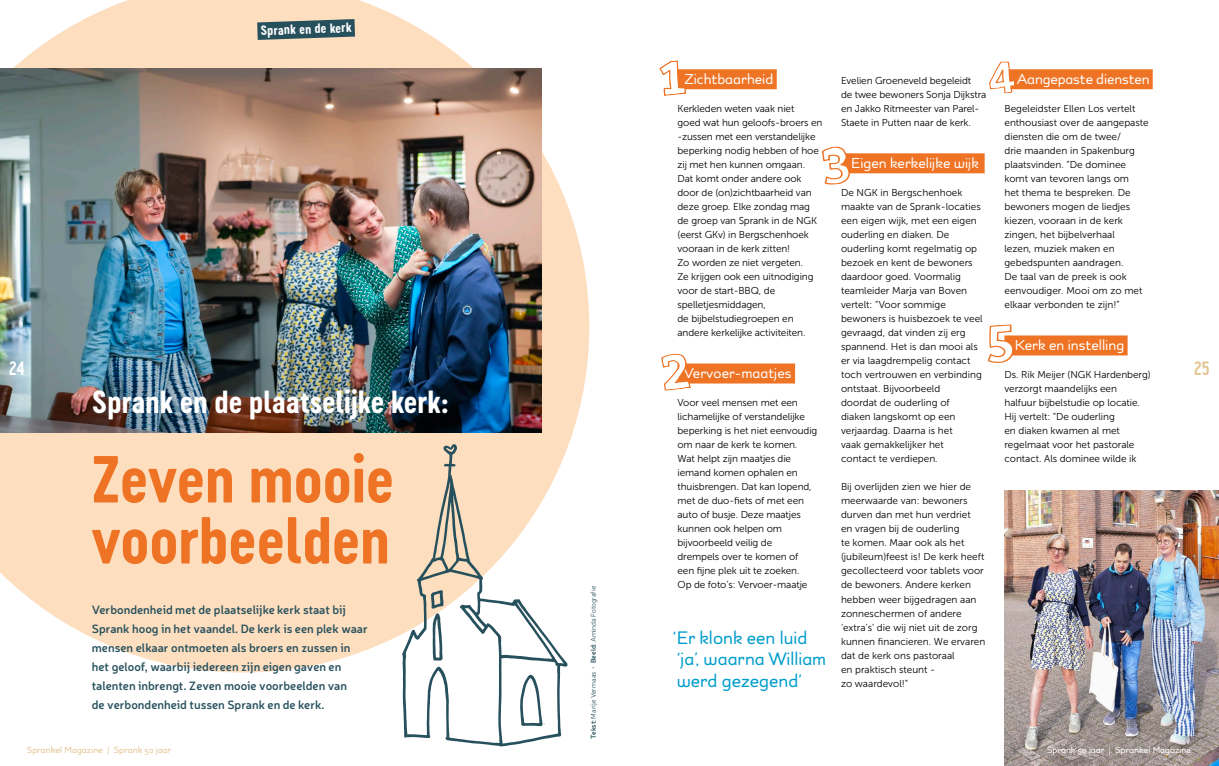
<style>
.page{position:relative;width:1219px;height:766px;background:#fff}
.page>*{position:absolute;margin:0;border:0;box-sizing:border-box;transform-origin:0 0}
.t1{font:61.8px/61px "Cervo Neue Bold Neue";color:#ee7324}
.t2{font:29.8px "Cervo Neue Bold Neue";color:#fff}
.t3{font:18px/21.6px "Kahlo Rounded Black Pro";color:#009dcc}
.t4{font:18px "Cervo Neue Semi Bold Neue";color:#fff}
.t5{font:18px "Cervo Neue Semi Bold Neue";color:#e3c693}
.t6{font:14.3px "Kahlo Rounded Black Pro";color:#fff}
.t7{font:12.5px "Cervo Neue Bold Neue";color:#fff}
.t8{font:600 12px/19px "Neris";color:#27505d}
.t9{font:10px/14px "Museo Sans 300";letter-spacing:-.005em;color:#000}
.t10{font:9px "Kahlo Rounded Black Pro";color:#e3c693}
.t11{font:9px "Kahlo Rounded Black Pro";color:#fff}
.t12{font:300 7px "Neris";color:#27505d}
.s1{font-weight:600}
.s2{font-family:"Kahlo Rounded Bold Pro"}
</style>
<div class="page">
<svg style="left:0;top:0;width:589px;height:672px;fill:#fddebf"></svg>
<img style="left:0;top:68px;width:541px;height:364px">
<img style="left:1004px;top:490px;width:215px;height:275px">
<svg style="left:239px;top:10px;width:134px;height:39px;background:#b7af9e"></svg>
<div style="left:677px;top:69px;width:100px;height:20px;background:#ee7324"></div>
<div style="left:677px;top:363px;width:118px;height:20px;background:#ee7324"></div>
<div style="left:841px;top:153px;width:144px;height:20px;background:#ee7324"></div>
<div style="left:1004px;top:69px;width:149px;height:20px;background:#ee7324"></div>
<div style="left:1004px;top:335px;width:124px;height:20px;background:#ee7324"></div>
<svg style="left:659px;top:60px;width:27px;height:36px"></svg>
<svg style="left:661px;top:353px;width:30px;height:37px"></svg>
<svg style="left:822px;top:146px;width:28px;height:38px"></svg>
<svg style="left:989px;top:61px;width:26px;height:32px"></svg>
<svg style="left:988px;top:324px;width:26px;height:39px"></svg>
<svg style="left:402px;top:444px;width:166px;height:302px"></svg>
<svg style="left:431px;top:590px;width:13px;height:70px"></svg>
<svg style="left:520px;top:674px;width:25px;height:52px"></svg>
<p class="t7" style="left:260px;top:22px;width:92px;rotate:-2deg">Sprank en de kerk</p>
<h3 class="t6" style="left:684px;top:71px;width:90px">Zichtbaarheid</h3>
<p class="t9" style="left:677px;top:102px;width:146px">Kerkleden weten vaak niet<br>goed wat hun geloofs-broers en -zussen met een verstandelijke beperking nodig hebben of hoe zij met hen kunnen omgaan.<br>Dat komt onder andere ook door de (on)zichtbaarheid van deze groep. Elke zondag mag de groep van Sprank in de NGK (eerst GKv) in Bergschenhoek vooraan in de kerk zitten!<br>Zo worden ze niet vergeten.<br>Ze krijgen ook een uitnodiging voor de start-BBQ, de spelletjesmiddagen,<br>de bijbelstudiegroepen en andere kerkelijke activiteiten.</p>
<h3 class="t6" style="left:684px;top:365px;width:109px">Vervoer-maatjes</h3>
<p class="t9" style="left:677px;top:396px;width:141px">Voor veel mensen met een lichamelijke of verstandelijke beperking is het niet eenvoudig om naar de kerk te komen.<br>Wat helpt zijn maatjes die iemand komen ophalen en thuisbrengen. Dat kan lopend, met de duo-fiets of met een auto of busje. Deze maatjes kunnen ook helpen om bijvoorbeeld veilig de<br>drempels over te komen of een fijne plek uit te zoeken.<br>Op de foto’s: Vervoer-maatje</p>
<h3 class="t6" style="left:1017px;top:71px;width:134px">Aangepaste diensten</h3>
<p class="t9" style="left:1004px;top:102px;width:146px">Begeleidster Ellen Los vertelt enthousiast over de aangepaste diensten die om de twee/<br>drie maanden in Spakenburg plaatsvinden. “De dominee komt van tevoren langs om<br>het thema te bespreken. De bewoners mogen de liedjes kiezen, vooraan in de kerk zingen, het bijbelverhaal<br>lezen, muziek maken en gebedspunten aandragen.<br>De taal van de preek is ook eenvoudiger. Mooi om zo met elkaar verbonden te zijn!”</p>
<h3 class="t6" style="left:1015px;top:337px;width:111px">Kerk en instelling</h3>
<p class="t9" style="left:1004px;top:368px;width:148px">Ds. Rik Meijer (NGK Hardenberg) verzorgt maandelijks een halfuur bijbelstudie op locatie.<br>Hij vertelt: “De ouderling<br>en diaken kwamen al met regelmaat voor het pastorale contact. Als dominee wilde ik</p>
<p class="t9" style="left:841px;top:74px;width:147px">Evelien Groeneveld begeleidt<br>de twee bewoners Sonja Dijkstra en Jakko Ritmeester van Parel-<br>Staete in Putten naar de kerk.</p>
<h3 class="t6" style="left:851px;top:155px;width:129px">Eigen kerkelijke wijk</h3>
<p class="t9" style="left:841px;top:186px;width:143px">De NGK in Bergschenhoek maakte van de Sprank-locaties een eigen wijk, met een eigen ouderling en diaken. De ouderling komt regelmatig op bezoek en kent de bewoners daardoor goed. Voormalig teamleider Marja van Boven vertelt: “Voor sommige bewoners is huisbezoek te veel gevraagd, dat vinden zij erg spannend. Het is dan mooi als er via laagdrempelig contact toch vertrouwen en verbinding ontstaat. Bijvoorbeeld<br>doordat de ouderling of<br>diaken langskomt op een verjaardag. Daarna is het<br>vaak gemakkelijker het<br>contact te verdiepen.</p>
<p class="t9" style="left:841px;top:480px;width:146px">Bij overlijden zien we hier de meerwaarde van: bewoners durven dan met hun verdriet<br>en vragen bij de ouderling<br>te komen. Maar ook als het (jubileum)feest is! De kerk heeft gecollecteerd voor tablets voor de bewoners. Andere kerken hebben weer bijgedragen aan zonneschermen of andere ‘extra’s’ die wij niet uit de zorg kunnen financieren. We ervaren dat de kerk ons pastoraal<br>en praktisch steunt -<br>zo waardevol!”</p>
<h3 class="t4" style="left:9px;top:356px;width:17px">24</h3>
<h3 class="t5" style="left:1194px;top:356px;width:17px">25</h3>
<h2 class="t2" style="left:92px;top:382px;width:358px">Sprank en de plaatselijke kerk:</h2>
<h1 class="t1" style="left:92px;top:448px;width:304px">Zeven mooie voorbeelden</h1>
<p class="t12" style="left:589px;top:738px;width:154px;rotate:-90deg"><span class="s1">Tekst:</span> Marije Vermaas • <span class="s1">Beeld:</span> Aminda Fotografie</p>
<p class="t8" style="left:92px;top:599px;width:277px">Verbondenheid met de plaatselijke kerk staat bij Sprank hoog in het vaandel. De kerk is een plek waar mensen elkaar ontmoeten als broers en zussen in het geloof, waarbij iedereen zijn eigen gaven en talenten inbrengt. Zeven mooie voorbeelden van<br>de verbondenheid tussen Sprank en de kerk.</p>
<h3 class="t3" style="left:673px;top:626px;width:155px">‘Er klonk een luid ‘ja’, waarna William werd gezegend’</h3>
<p class="t10" style="left:27px;top:744px;width:146px">Sprankel Magazine <span class="s2">|</span> Sprank 50 jaar</p>
<p class="t11" style="left:1047px;top:744px;width:146px">Sprank 50 jaar <span class="s2">|</span> Sprankel Magazine</p>
</div>
